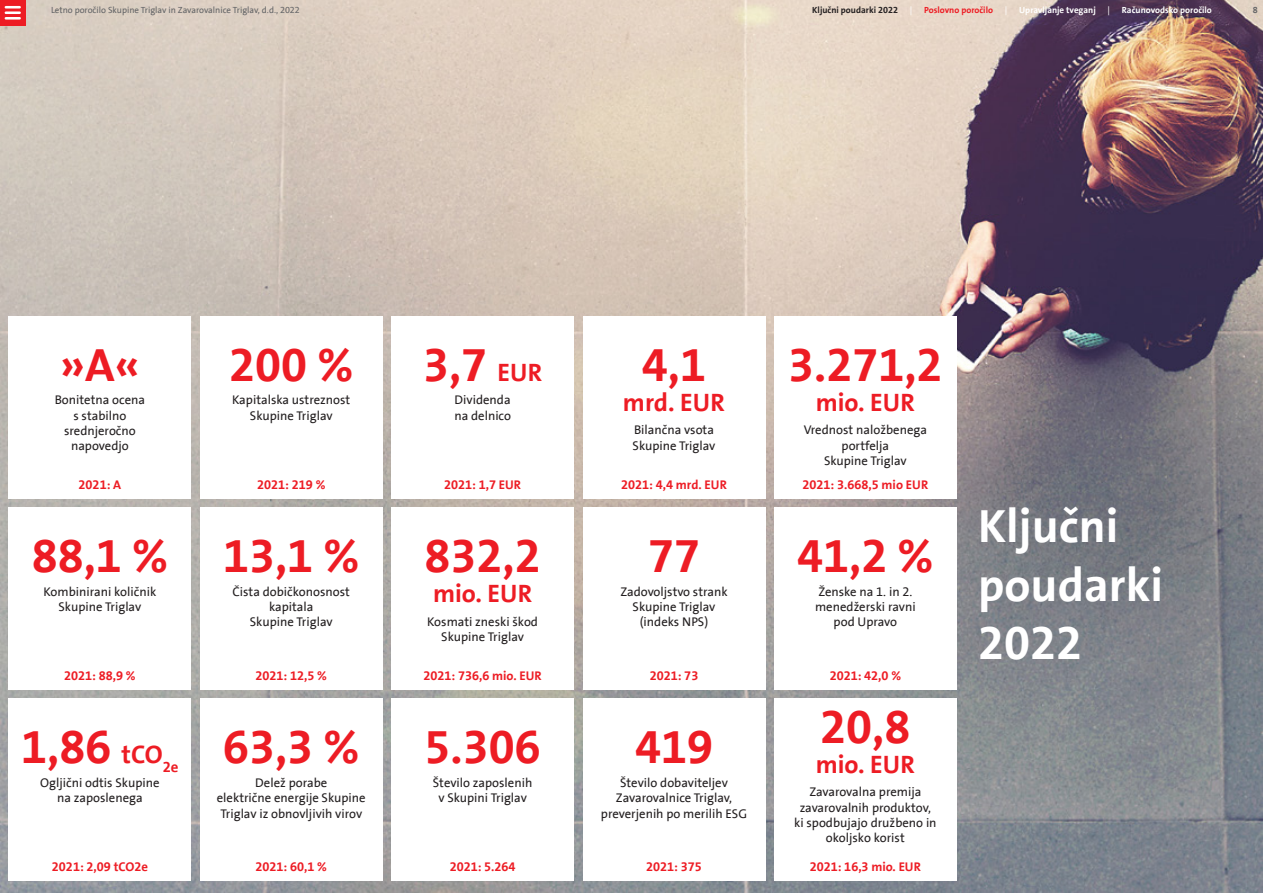
<style>
.page{position:relative;width:1263px;height:893px;background:#fff}
.page>*{position:absolute;margin:0;border:0;box-sizing:border-box;transform-origin:0 0}
.t1{font:700 47.25px "Triglav The Sans";color:#ed1c24}
.t2{font:700 47.25px/58.5px "Triglav The Sans";color:#fff}
.t3{font:700 25.5px "Triglav The Sans";color:#ed1c24}
.t4{font:12.75px/15.3px "Triglav The Sans";color:#231f20;text-align:center}
.t5{font:700 12.75px "Triglav The Sans";color:#ed1c24}
.t6{font:9px "Triglav The Sans";color:#636466}
.t7{font:700 9px "Triglav The Sans";color:#fff}
.t8{font:700 9px "Triglav The Sans";color:#231f20}
.t9{font:700 9px "Triglav The Sans";color:#ed1c24}
.t10{font:9px "Triglav The Sans";color:#fff}
.t11{font:700 9px "Triglav The Sans";color:#636466}
.s1{font-size:25.5px}
</style>
<div class="page">
<img style="left:0;top:0;width:1263px;height:893px">
<div style="left:0;top:0;width:26px;height:26px;background:#ed1c24"></div>
<hr style="left:6px;top:11px;width:14px;height:3px;background:#fff">
<hr style="left:6px;top:6px;width:14px;height:3px;background:#fff">
<hr style="left:6px;top:17px;width:14px;height:3px;background:#fff">
<div style="left:9px;top:698px;width:182px;height:183px;background:#fff"></div>
<div style="left:9px;top:507px;width:182px;height:183px;background:#fff"></div>
<div style="left:9px;top:316px;width:182px;height:183px;background:#fff"></div>
<div style="left:200px;top:698px;width:183px;height:183px;background:#fff"></div>
<div style="left:200px;top:507px;width:183px;height:183px;background:#fff"></div>
<div style="left:200px;top:316px;width:183px;height:183px;background:#fff"></div>
<div style="left:391px;top:698px;width:183px;height:183px;background:#fff"></div>
<div style="left:391px;top:507px;width:183px;height:183px;background:#fff"></div>
<div style="left:391px;top:316px;width:183px;height:183px;background:#fff"></div>
<div style="left:583px;top:698px;width:182px;height:183px;background:#fff"></div>
<div style="left:583px;top:507px;width:182px;height:183px;background:#fff"></div>
<div style="left:583px;top:316px;width:182px;height:183px;background:#fff"></div>
<div style="left:774px;top:698px;width:183px;height:183px;background:#fff"></div>
<div style="left:774px;top:507px;width:183px;height:183px;background:#fff"></div>
<div style="left:774px;top:316px;width:183px;height:183px;background:#fff"></div>
<p class="t6" style="left:51px;top:6px;width:250px">Letno poročilo Skupine Triglav in Zavarovalnice Triglav, d.d., 2022</p>
<p class="t8" style="left:812px;top:5px;width:87px">Ključni poudarki 2022</p>
<p class="t10" style="left:910px;top:6px;width:4px">|</p>
<p class="t9" style="left:924px;top:5px;width:70px">Poslovno poročilo</p>
<p class="t10" style="left:1005px;top:6px;width:4px">|</p>
<p class="t7" style="left:1019px;top:5px;width:78px">Upravljanje tveganj</p>
<p class="t10" style="left:1107px;top:6px;width:4px">|</p>
<p class="t7" style="left:1122px;top:5px;width:92px">Računovodsko poročilo</p>
<p class="t11" style="left:1253px;top:5px;width:6px">8</p>
<h1 class="t1" style="left:60px;top:338px;width:82px">»A«</h1>
<p class="t4" style="left:55px;top:393px;width:92px">Bonitetna ocena s stabilno srednjeročno napovedjo</p>
<p class="t5" style="left:79px;top:477px;width:44px">2021: A</p>
<h1 class="t1" style="left:32px;top:529px;width:138px">88,1 %</h1>
<p class="t4" style="left:44px;top:584px;width:114px">Kombinirani količnik<br>Skupine Triglav</p>
<p class="t5" style="left:64px;top:668px;width:73px">2021: 88,9 %</p>
<h1 class="t1" style="left:21px;top:720px;width:159px">1,86 <span class="s1">tCO</span><sub>2e</sub></h1>
<p class="t4" style="left:40px;top:775px;width:121px">Ogljični odtis Skupine na zaposlenega</p>
<p class="t5" style="left:52px;top:860px;width:97px">2021: 2,09 tCO2e</p>
<h1 class="t1" style="left:229px;top:338px;width:126px">200 %</h1>
<p class="t4" style="left:232px;top:393px;width:120px">Kapitalska ustreznost<br>Skupine Triglav</p>
<p class="t5" style="left:257px;top:477px;width:70px">2021: 219 %</p>
<h1 class="t1" style="left:223px;top:529px;width:138px">13,1 %</h1>
<p class="t4" style="left:232px;top:584px;width:119px">Čista dobičkonosnost kapitala<br>Skupine Triglav</p>
<p class="t5" style="left:256px;top:668px;width:73px">2021: 12,5 %</p>
<h1 class="t1" style="left:223px;top:720px;width:138px">63,3 %</h1>
<p class="t4" style="left:217px;top:775px;width:150px">Delež porabe<br>električne energije Skupine<br>Triglav iz obnovljivih virov</p>
<p class="t5" style="left:256px;top:860px;width:73px">2021: 60,1 %</p>
<h1 class="t1" style="left:423px;top:338px;width:121px">3,7 <span class="s1">EUR</span></h1>
<p class="t4" style="left:454px;top:393px;width:58px;text-align:left">Dividenda na delnico</p>
<p class="t5" style="left:444px;top:477px;width:79px">2021: 1,7 EUR</p>
<h1 class="t1" style="left:425px;top:529px;width:118px">832,2</h1>
<h2 class="t3" style="left:433px;top:579px;width:101px">mio. EUR</h2>
<p class="t4" style="left:427px;top:614px;width:112px">Kosmati zneski škod<br>Skupine Triglav</p>
<p class="t5" style="left:423px;top:668px;width:120px">2021: 736,6 mio. EUR</p>
<h1 class="t1" style="left:425px;top:720px;width:118px">5.306</h1>
<p class="t4" style="left:433px;top:775px;width:101px">Število zaposlenih v Skupini Triglav</p>
<p class="t5" style="left:450px;top:860px;width:67px">2021: 5.264</p>
<h1 class="t1" style="left:642px;top:338px;width:66px">4,1</h1>
<h2 class="t3" style="left:623px;top:388px;width:104px">mrd. EUR</h2>
<p class="t4" style="left:633px;top:423px;width:84px;text-align:left">Bilančna vsota<br>Skupine Triglav</p>
<p class="t5" style="left:621px;top:477px;width:107px">2021: 4,4 mrd. EUR</p>
<h1 class="t1" style="left:648px;top:529px;width:53px">77</h1>
<p class="t4" style="left:620px;top:584px;width:109px">Zadovoljstvo strank<br>Skupine Triglav (indeks NPS)</p>
<p class="t5" style="left:650px;top:668px;width:50px">2021: 73</p>
<h1 class="t1" style="left:635px;top:720px;width:79px">419</h1>
<p class="t4" style="left:601px;top:775px;width:148px">Število dobaviteljev<br>Zavarovalnice Triglav, preverjenih po merilih ESG</p>
<p class="t5" style="left:646px;top:860px;width:57px">2021: 375</p>
<h1 class="t1" style="left:788px;top:338px;width:156px">3.271,2</h1>
<h2 class="t3" style="left:816px;top:388px;width:101px">mio. EUR</h2>
<p class="t4" style="left:804px;top:423px;width:125px">Vrednost naložbenega portfelja<br>Skupine Triglav</p>
<p class="t5" style="left:802px;top:477px;width:127px">2021: 3.668,5 mio EUR</p>
<h1 class="t1" style="left:797px;top:529px;width:138px">41,2 %</h1>
<p class="t4" style="left:815px;top:584px;width:102px">Ženske na 1. in 2. menedžerski ravni pod Upravo</p>
<p class="t5" style="left:830px;top:668px;width:73px">2021: 42,0 %</p>
<h1 class="t1" style="left:820px;top:700px;width:92px">20,8</h1>
<h2 class="t3" style="left:816px;top:750px;width:101px">mio. EUR</h2>
<p class="t4" style="left:794px;top:785px;width:144px">Zavarovalna premija zavarovalnih produktov, ki spodbujajo družbeno in okoljsko korist</p>
<p class="t5" style="left:810px;top:860px;width:113px">2021: 16,3 mio. EUR</p>
<h1 class="t2" style="left:978px;top:498px;width:186px">Ključni poudarki<br>2022</h1>
</div>
